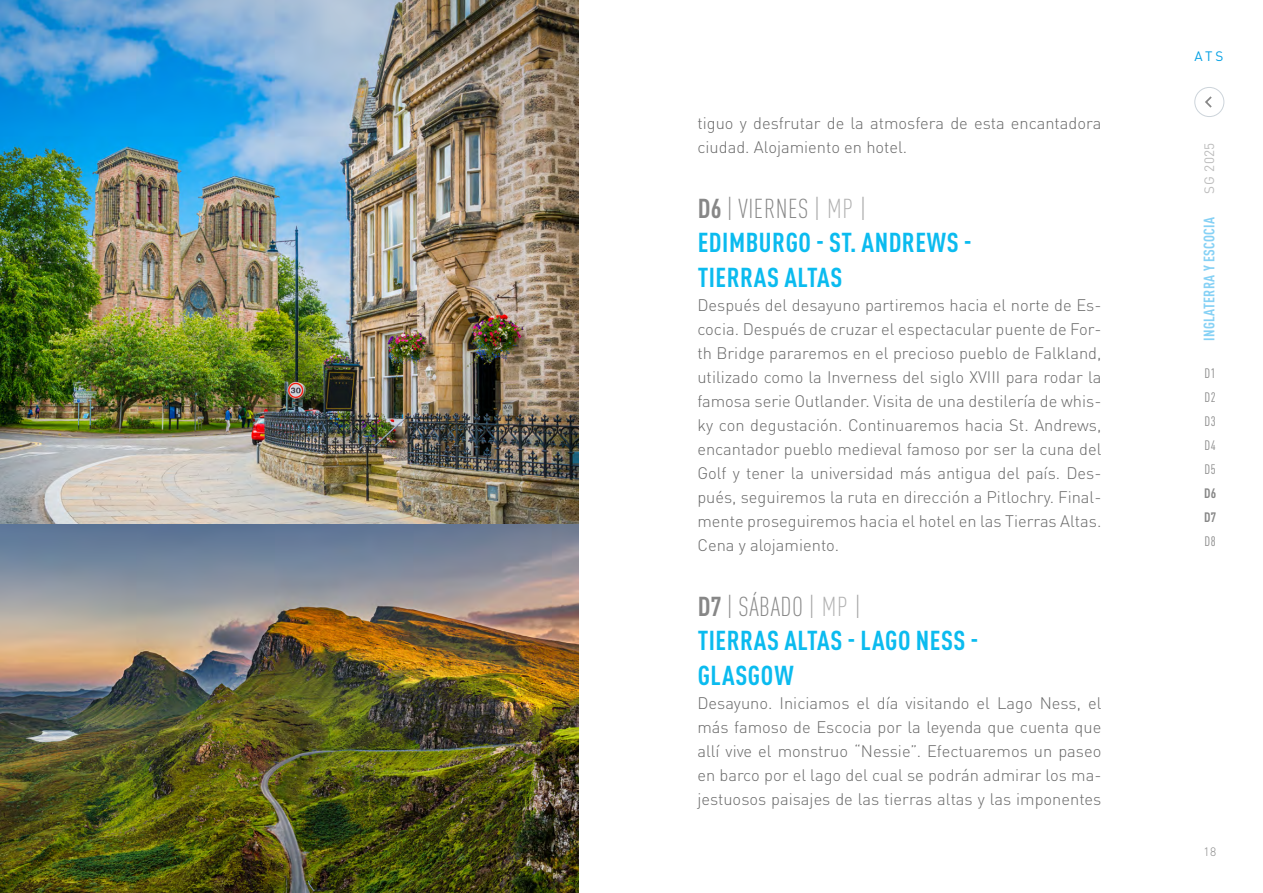
<style>
.page{position:relative;width:1263px;height:893px;background:#fff}
.page>*{position:absolute;margin:0;border:0;box-sizing:border-box;transform-origin:0 0}
.t1{font:700 condensed 27px/34.5px "DIN Pro";letter-spacing:.02em;color:#0bbbef}
.t2{font:300 16.5px/24px "DIN Pro";color:#686868;text-align:justify}
.t3{font:700 condensed 15px "DIN Pro";letter-spacing:.02em;color:#86d1f5}
.t4{font:condensed 13.5px/24px "DIN Pro";letter-spacing:.04em;color:#878787;text-align:justify}
.t5{font:13.5px "DIN Pro";letter-spacing:.03em;color:#878787}
.t6{font:700 condensed 13.5px/24px "DIN Pro";color:#878787}
.t7{font:13.5px "DIN Pro";color:#009fe3}
.t8{font:300 12px "DIN Pro";color:#878787}
.s1{color:#878787}
.s2{font-weight:300;color:#878787}
.s3{font-weight:300;color:#a0a0a0}
.s4{font-weight:300;color:#b1b1b1}
</style>
<div class="page">
<img style="left:0;top:0;width:579px;height:524px">
<div style="left:1194px;top:87px;width:30px;height:30px;border:1px solid #8d9ead;border-radius:50%"></div>
<svg style="left:1205px;top:96px;width:7px;height:12px"></svg>
<img style="left:0;top:524px;width:579px;height:369px">
<p class="t2" style="left:697px;top:109px;width:405px">tiguo y desfrutar de la atmosfera de esta encantadora ciudad. Alojamiento en hotel.</p>
<h1 class="t1" style="left:698px;top:188px;width:276px"><span class="s1">D6</span> <span class="s2">| VIERNES</span> <span class="s3">|</span> <span class="s4">MP</span> <span class="s3">|<br></span>EDIMBURGO - ST. ANDREWS -<br>TIERRAS ALTAS</h1>
<p class="t2" style="left:697px;top:291px;width:405px">Después del desayuno partiremos hacia el norte de Es&shy;cocia. Después de cruzar el espectacular puente de For&shy;th Bridge pararemos en el precioso pueblo de Falkland, utilizado como la Inverness del siglo XVIII para rodar la famosa serie Outlander. Visita de una destilería de whis&shy;ky con degustación. Continuaremos hacia St. Andrews, encantador pueblo medieval famoso por ser la cuna del Golf y tener la universidad más antigua del país. Des&shy;pués, seguiremos la ruta en dirección a Pitlochry. Final&shy;mente proseguiremos hacia el hotel en las Tierras Altas.<br>Cena y alojamiento.</p>
<h1 class="t1" style="left:698px;top:586px;width:282px"><span class="s1">D7</span> <span class="s2">| SÁBADO</span> <span class="s3">|</span> <span class="s4">MP</span> <span class="s3">|<br></span>TIERRAS ALTAS - LAGO NESS -<br>GLASGOW</h1>
<p class="t2" style="left:697px;top:689px;width:405px">Desayuno. Iniciamos el día visitando el Lago Ness, el más famoso de Escocia por la leyenda que cuenta que allí vive el monstruo “Nessie”. Efectuaremos un paseo en barco por el lago del cual se podrán admirar los ma&shy;jestuosos paisajes de las tierras altas y las imponentes</p>
<p class="t7" style="left:1194px;top:46px;width:30px">ATS</p>
<p class="t5" style="left:1199px;top:194px;width:53px;rotate:-90deg">SG 2025</p>
<p class="t3" style="left:1198px;top:341px;width:125px;rotate:-90deg">INGLATERRA Y ESCOCIA</p>
<p class="t4" style="left:1204px;top:361px;width:13px">D1<br>D2<br>D3<br>D4<br>D5</p>
<p class="t6" style="left:1204px;top:480px;width:14px">D6<br>D7</p>
<p class="t4" style="left:1204px;top:529px;width:13px">D8</p>
<p class="t8" style="left:1203px;top:843px;width:14px">18</p>
</div>
